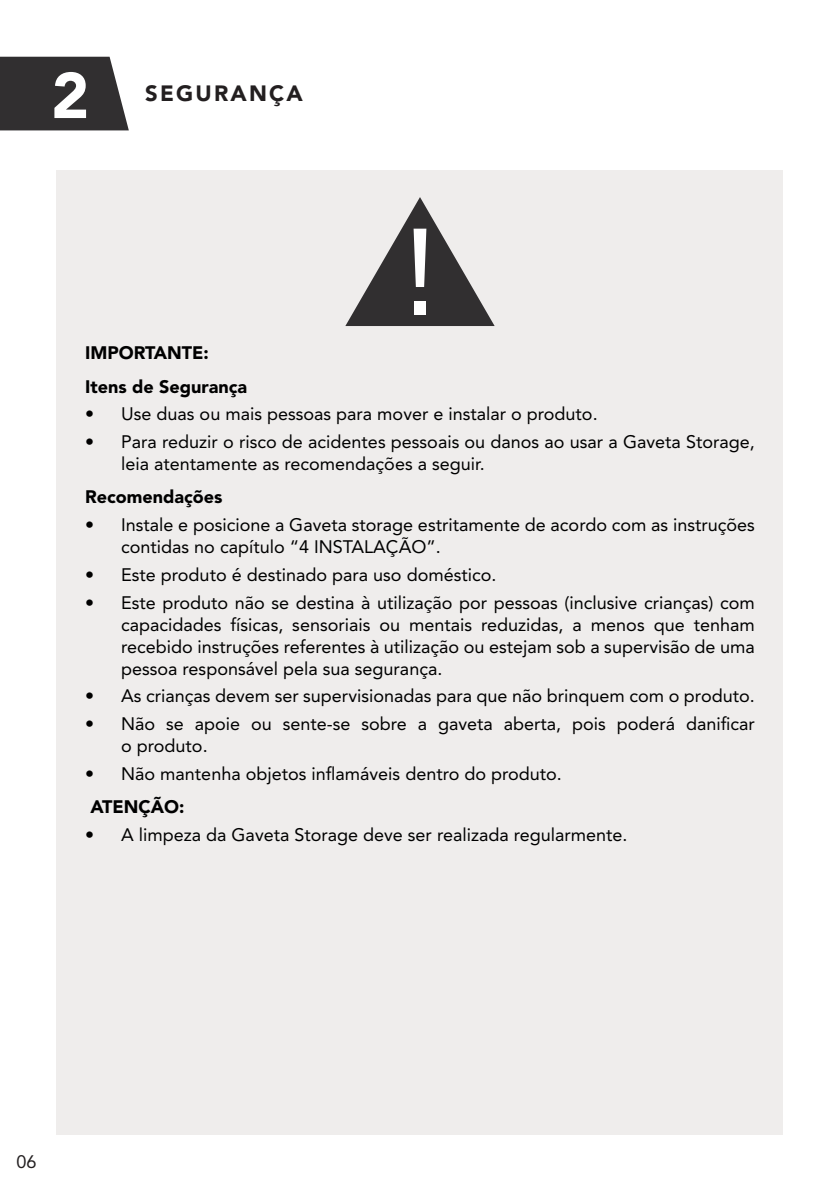
<style>
.page{position:relative;width:840px;height:1191px;background:#fff}
.page>*{position:absolute;margin:0;border:0;box-sizing:border-box;transform-origin:0 0}
.titulo_numerador{font:900 64px "Avenir LT Std";color:#fff}
.titulo{font:900 22px "Avenir LT Std";letter-spacing:.1em;color:#231f20}
.t1{font:18px/22px "Avenir LT Std";color:#000}
.titulo_texto{font:900 18px "Avenir LT Std";color:#000}
.t2{font:18px "Avenir LT Std";color:#231f20}
</style>
<div class="page">
<div style="left:57px;top:170px;width:725px;height:964px;background:#efedec"></div>
<svg style="left:345px;top:197px;width:149px;height:129px"></svg>
<div style="left:414px;top:301px;width:11px;height:13px;background:#fff"></div>
<svg style="left:0;top:57px;width:129px;height:73px;background:#403e3f"></svg>
<p class="titulo_numerador" style="left:51px;top:57px;width:39px">2</p>
<p class="titulo" style="left:145px;top:80px;width:159px">SEGURANÇA</p>
<p class="titulo_texto" style="left:85px;top:342px;width:125px">IMPORTANTE:</p>
<p class="titulo_texto" style="left:85px;top:375px;width:163px">Itens de Segurança</p>
<p class="t1" style="left:85px;top:403px;width:513px">• Use duas ou mais pessoas para mover e instalar o produto.</p>
<p class="t1" style="left:121px;top:431px;width:634px;text-indent:-36px">• Para reduzir o risco de acidentes pessoais ou danos ao usar a Gaveta Storage, leia atentamente as recomendações a seguir.</p>
<p class="titulo_texto" style="left:85px;top:486px;width:139px">Recomendações</p>
<p class="t1" style="left:121px;top:514px;width:634px;text-indent:-36px">• Instale e posicione a Gaveta storage estritamente de acordo com as instruções contidas no capítulo “4 INSTALAÇÃO”.</p>
<p class="t1" style="left:85px;top:564px;width:412px">• Este produto é destinado para uso doméstico.</p>
<p class="t1" style="left:121px;top:591px;width:634px;text-align:justify;text-indent:-36px">• Este produto não se destina à utilização por pessoas (inclusive crianças) com capacidades físicas, sensoriais ou mentais reduzidas, a menos que tenham recebido instruções referentes à utilização ou estejam sob a supervisão de uma pessoa responsável pela sua segurança.</p>
<p class="t1" style="left:85px;top:685px;width:670px">• As crianças devem ser supervisionadas para que não brinquem com o produto.</p>
<p class="t1" style="left:121px;top:713px;width:634px;text-indent:-36px">• Não se apoie ou sente-se sobre a gaveta aberta, pois poderá danificar o produto.</p>
<p class="t1" style="left:85px;top:762px;width:478px">• Não mantenha objetos inflamáveis dentro do produto.</p>
<p class="titulo_texto" style="left:90px;top:795px;width:95px">ATENÇÃO:</p>
<p class="t1" style="left:85px;top:823px;width:543px">• A limpeza da Gaveta Storage deve ser realizada regularmente.</p>
<p class="t2" style="left:16px;top:1151px;width:22px">06</p>
</div>
